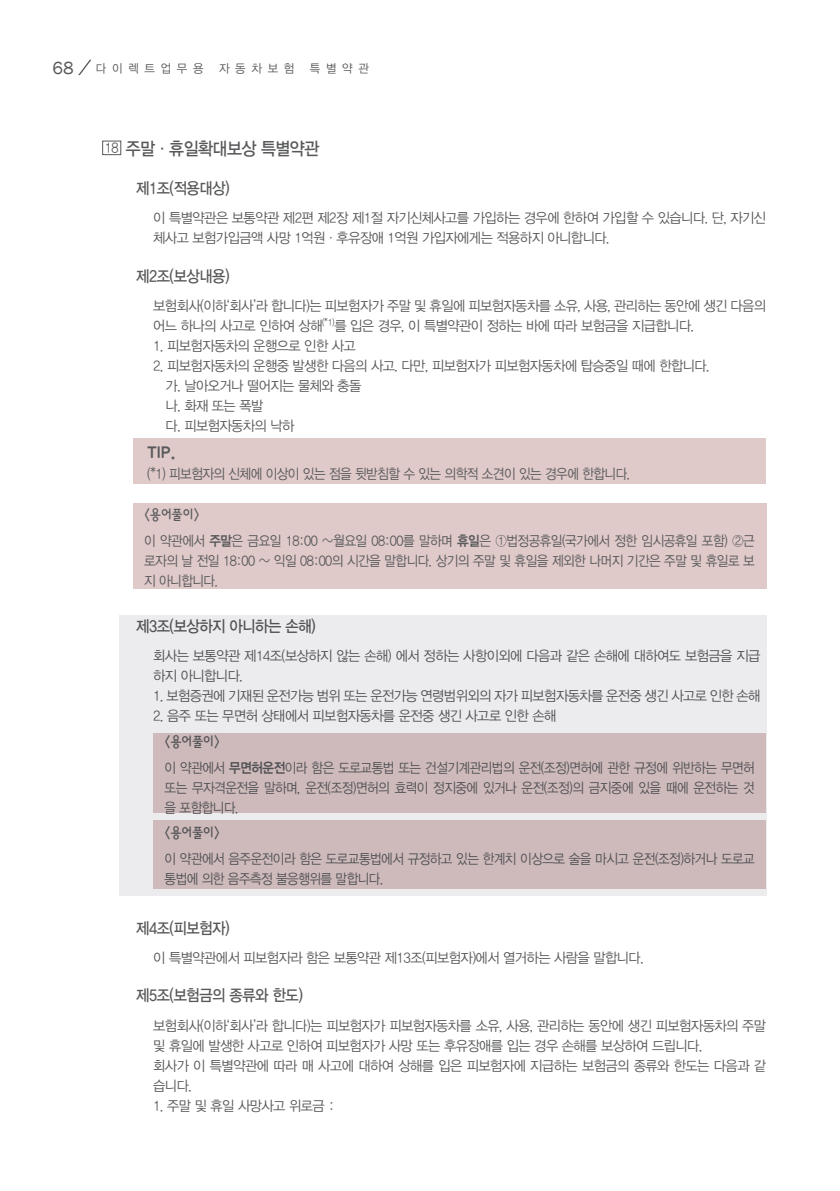
<style>
.page{position:relative;width:840px;height:1191px;background:#fff}
.page>*{position:absolute;margin:0;border:0;box-sizing:border-box;transform-origin:0 0}
.제1장_조{font:18px "YDVYGO Std 33";letter-spacing:-.03em;color:#57585a;scale:.9 1}
.제1절{font:16px "YDVYGO Std 33";letter-spacing:-.03em;color:#57585a;scale:.9 1}
.Tip{font:16px "YDVYGO Std 25";color:#57585a;scale:.95 1}
.본문{font:14px/20px "YDVYGO Std 32";letter-spacing:-.04em;color:#57585a;scale:.95 1}
.탭2{font:14px/20px "YDVYGO Std 32";letter-spacing:-.04em;color:#57585a;text-align:justify;scale:.9 1}
.팁{font:14px "YDVYGO Std 32";letter-spacing:-.04em;color:#57585a;scale:.9 1}
.용어풀이{font:14px "YDVYGO Std 23";letter-spacing:-.04em;color:#57585a;scale:.9 1}
.목차_본문{font:14px "YDVYGO Std 32";color:#57585a;scale:.9 1}
.t1{font:12px "YDVYGO Std 32";letter-spacing:.5em;color:#57585a;scale:.95 1}
.s1{font-family:"Franklin Gothic";font-size:18px}
.s2{font-family:"YDVYGO Std 34"}
</style>
<div class="page">
<svg style="left:78px;top:60px;width:13px;height:15px"></svg>
<div style="left:102px;top:141px;width:19px;height:14px;border:1px solid #57585a"></div>
<div style="left:133px;top:439px;width:632px;height:45px;background:#dfc9c9"></div>
<div style="left:133px;top:504px;width:632px;height:85px;background:#dfc9c9"></div>
<svg style="left:119px;top:615px;width:646px;height:280px;background:#dcd2d4"></svg>
<p class="t1" style="left:52px;top:62px;width:160px"><span class="s1">68</span> 다이렉트업무용</p>
<p class="t1" style="left:219px;top:62px;width:81px">자동차보험</p>
<p class="t1" style="left:309px;top:62px;width:64px">특별약관</p>
<p class="목차_본문" style="left:105px;top:141px;width:17px">18</p>
<p class="제1장_조" style="left:126px;top:139px;width:216px">주말·휴일확대보상 특별약관</p>
<p class="제1절" style="left:136px;top:180px;width:105px">제1조(적용대상)</p>
<p class="본문" style="left:153px;top:208px;width:646px">이 특별약관은 보통약관 제2편 제2장 제1절 자기신체사고를 가입하는 경우에 한하여 가입할 수 있습니다. 단, 자기신 체사고 보험가입금액 사망 1억원·후유장애 1억원 가입자에게는 적용하지 아니합니다.</p>
<p class="제1절" style="left:136px;top:268px;width:105px">제2조(보상내용)</p>
<p class="본문" style="left:153px;top:296px;width:646px">보험회사(이하‘회사’라 합니다)는 피보험자가 주말 및 휴일에 피보험자동차를 소유, 사용, 관리하는 동안에 생긴 다음의 어느 하나의 사고로 인하여 상해<sup>(*1)</sup>를 입은 경우, 이 특별약관이 정하는 바에 따라 보험금을 지급합니다.</p>
<p class="본문" style="left:153px;top:336px;width:215px">1. 피보험자동차의 운행으로 인한 사고</p>
<p class="본문" style="left:153px;top:356px;width:587px">2. 피보험자동차의 운행중 발생한 다음의 사고. 다만, 피보험자가 피보험자동차에 탑승중일 때에 한합니다.</p>
<p class="본문" style="left:165px;top:376px;width:207px">가. 날아오거나 떨어지는 물체와 충돌</p>
<p class="본문" style="left:165px;top:396px;width:104px">나. 화재 또는 폭발</p>
<p class="본문" style="left:165px;top:416px;width:137px">다. 피보험자동차의 낙하</p>
<p class="Tip" style="left:147px;top:445px;width:31px">TIP.</p>
<p class="팁" style="left:147px;top:466px;width:537px">(*1) 피보험자의 신체에 이상이 있는 점을 뒷받침할 수 있는 의학적 소견이 있는 경우에 한합니다.</p>
<p class="용어풀이" style="left:144px;top:508px;width:63px">&lt;용어풀이&gt;</p>
<p class="탭2" style="left:144px;top:531px;width:679px">이 약관에서 <span class="s2">주말</span>은 금요일 18:00 ~월요일 08:00를 말하며 <span class="s2">휴일</span>은 ①법정공휴일(국가에서 정한 임시공휴일 포함) ②근 로자의 날 전일 18:00 ~ 익일 08:00의 시간을 말합니다. 상기의 주말 및 휴일을 제외한 나머지 기간은 주말 및 휴일로 보 지 아니합니다.</p>
<p class="제1절" style="left:136px;top:618px;width:201px">제3조(보상하지 아니하는 손해)</p>
<p class="본문" style="left:153px;top:646px;width:640px">회사는 보통약관 제14조(보상하지 않는 손해) 에서 정하는 사항이외에 다음과 같은 손해에 대하여도 보험금을 지급 하지 아니합니다.</p>
<p class="본문" style="left:153px;top:686px;width:640px">1. 보험증권에 기재된 운전가능 범위 또는 운전가능 연령범위외의 자가 피보험자동차를 운전중 생긴 사고로 인한 손해</p>
<p class="본문" style="left:153px;top:706px;width:425px">2. 음주 또는 무면허 상태에서 피보험자동차를 운전중 생긴 사고로 인한 손해</p>
<p class="용어풀이" style="left:164px;top:735px;width:63px">&lt;용어풀이&gt;</p>
<p class="탭2" style="left:164px;top:758px;width:657px">이 약관에서 <span class="s2">무면허운전</span>이라 함은 도로교통법 또는 건설기계관리법의 운전(조정)면허에 관한 규정에 위반하는 무면허 또는 무자격운전을 말하며, 운전(조정)면허의 효력이 정지중에 있거나 운전(조정)의 금지중에 있을 때에 운전하는 것 을 포함합니다.</p>
<p class="용어풀이" style="left:164px;top:826px;width:63px">&lt;용어풀이&gt;</p>
<p class="탭2" style="left:164px;top:849px;width:657px">이 약관에서 음주운전이라 함은 도로교통법에서 규정하고 있는 한계치 이상으로 술을 마시고 운전(조정)하거나 도로교 통법에 의한 음주측정 불응행위를 말합니다.</p>
<p class="제1절" style="left:136px;top:919px;width:105px">제4조(피보험자)</p>
<p class="본문" style="left:153px;top:948px;width:517px">이 특별약관에서 피보험자라 함은 보통약관 제13조(피보험자)에서 열거하는 사람을 말합니다.</p>
<p class="제1절" style="left:136px;top:987px;width:187px">제5조(보험금의 종류와 한도)</p>
<p class="본문" style="left:153px;top:1015px;width:646px">보험회사(이하‘회사’라 합니다)는 피보험자가 피보험자동차를 소유, 사용, 관리하는 동안에 생긴 피보험자동차의 주말 및 휴일에 발생한 사고로 인하여 피보험자가 사망 또는 후유장애를 입는 경우 손해를 보상하여 드립니다.</p>
<p class="본문" style="left:153px;top:1055px;width:646px">회사가 이 특별약관에 따라 매 사고에 대하여 상해를 입은 피보험자에 지급하는 보험금의 종류와 한도는 다음과 같 습니다.</p>
<p class="본문" style="left:153px;top:1095px;width:192px">1. 주말 및 휴일 사망사고 위로금 :</p>
</div>
